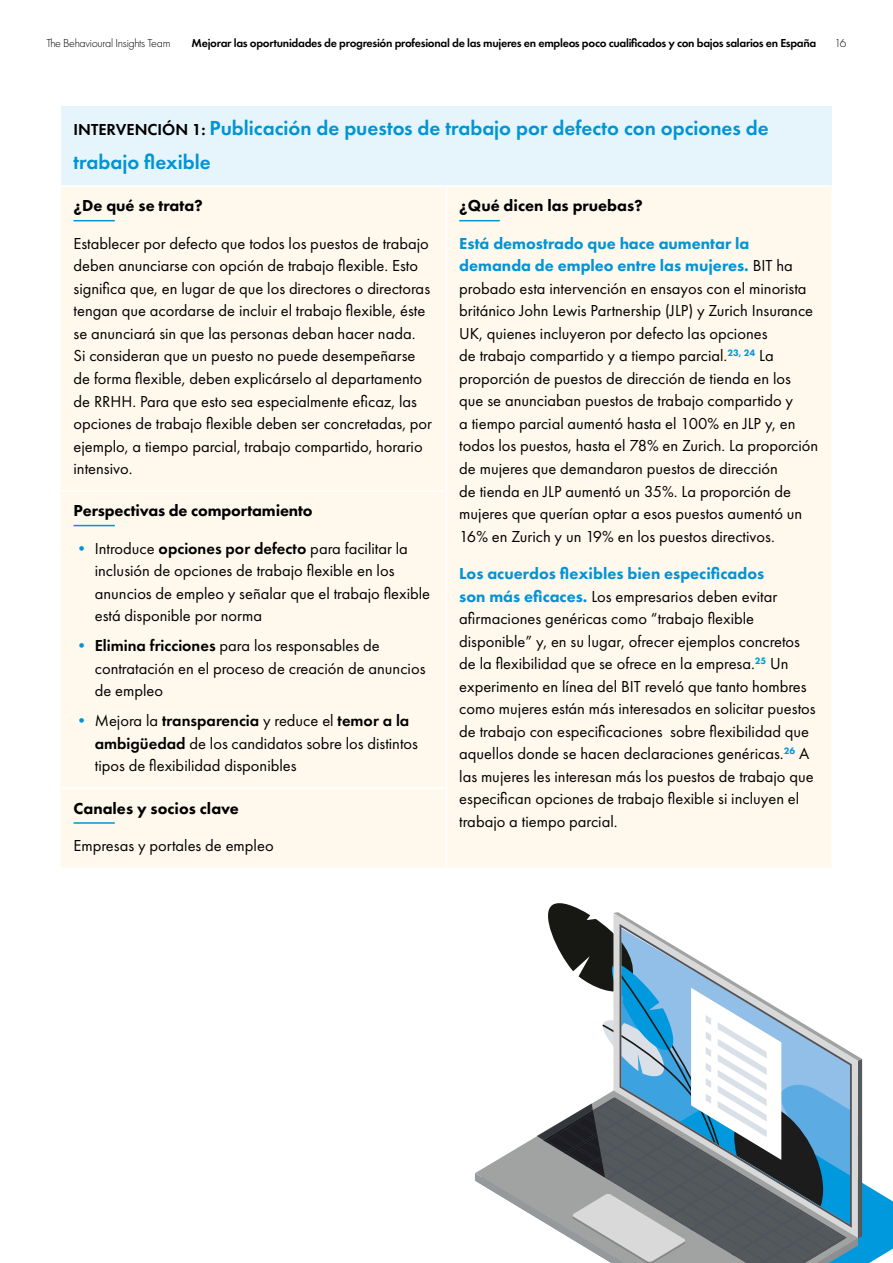
<style>
.page{position:relative;width:893px;height:1263px;background:#fff}
.page>*{position:absolute;margin:0;border:0;box-sizing:border-box;transform-origin:0 0}
.t1{font:600 21px/33.8px "Futura PT";color:#0094d6}
.t2{font:16.5px/22.5px "Futura PT";color:#000}
.t3{font:800 16.5px "Futura PT";color:#000}
.t4{font:600 12px "Futura PT";letter-spacing:-.025em;color:#000}
.t5{font:300 12px "Futura PT";letter-spacing:-.025em;color:#000}
.s1{font-size:16.5px;color:#000}
.s2{font-weight:800;color:#0094d6}
.s3{font-weight:600}
</style>
<div class="page">
<svg style="left:475px;top:903px;width:418px;height:360px"></svg>
<div style="left:61px;top:107px;width:770px;height:79px;background:#e6f4fb"></div>
<div style="left:61px;top:187px;width:770px;height:680px;background:#fff8ed"></div>
<hr style="left:61px;top:185px;width:385px;height:2px;background:#fff">
<hr style="left:446px;top:185px;width:385px;height:2px;background:#fff">
<hr style="left:446px;top:187px;width:1px;height:303px;background:#fff">
<hr style="left:446px;top:492px;width:1px;height:296px;background:#fff">
<hr style="left:446px;top:789px;width:1px;height:78px;background:#fff">
<hr style="left:61px;top:490px;width:386px;height:2px;background:#fff">
<hr style="left:61px;top:788px;width:386px;height:1px;background:#fff">
<hr style="left:74px;top:220px;width:41px;height:1px;background:#0094d6">
<hr style="left:459px;top:220px;width:41px;height:1px;background:#0094d6">
<hr style="left:74px;top:525px;width:41px;height:1px;background:#0094d6">
<hr style="left:74px;top:822px;width:41px;height:2px;background:#0094d6">
<p class="t5" style="left:47px;top:36px;width:125px">The Behavioural Insights Team</p>
<p class="t4" style="left:192px;top:35px;width:626px">Mejorar las oportunidades de progresión profesional de las mujeres en empleos poco cualificados y con bajos salarios en España</p>
<p class="t5" style="left:835px;top:36px;width:13px">16</p>
<p class="t1" style="left:74px;top:111px;width:697px"><span class="s1">INTERVENCIÓN 1:</span> Publicación de puestos de trabajo por defecto con opciones de trabajo flexible</p>
<p class="t3" style="left:74px;top:196px;width:131px">¿De qué se trata?</p>
<p class="t2" style="left:74px;top:232px;width:360px">Establecer por defecto que todos los puestos de trabajo deben anunciarse con opción de trabajo flexible. Esto significa que, en lugar de que los directores o directoras tengan que acordarse de incluir el trabajo flexible, éste se anunciará sin que las personas deban hacer nada.<br>Si consideran que un puesto no puede desempeñarse de forma flexible, deben explicárselo al departamento de RRHH. Para que esto sea especialmente eficaz, las opciones de trabajo flexible deben ser concretadas, por ejemplo, a tiempo parcial, trabajo compartido, horario intensivo.</p>
<p class="t3" style="left:459px;top:196px;width:185px">¿Qué dicen las pruebas?</p>
<p class="t2" style="left:459px;top:232px;width:360px"><span class="s2">Está demostrado que hace aumentar la demanda de empleo entre las mujeres.</span> BIT ha probado esta intervención en ensayos con el minorista británico John Lewis Partnership (JLP) y Zurich Insurance UK, quienes incluyeron por defecto las opciones<br>de trabajo compartido y a tiempo parcial.<sup>23,</sup> <sup>24</sup> La proporción de puestos de dirección de tienda en los que se anunciaban puestos de trabajo compartido y<br>a tiempo parcial aumentó hasta el 100% en JLP y, en todos los puestos, hasta el 78% en Zurich. La proporción de mujeres que demandaron puestos de dirección<br>de tienda en JLP aumentó un 35%. La proporción de mujeres que querían optar a esos puestos aumentó un 16% en Zurich y un 19% en los puestos directivos.</p>
<p class="t2" style="left:459px;top:562px;width:358px"><span class="s2">Los acuerdos flexibles bien especificados<br>son más eficaces.</span> Los empresarios deben evitar afirmaciones genéricas como “trabajo flexible disponible” y, en su lugar, ofrecer ejemplos concretos de la flexibilidad que se ofrece en la empresa.<sup>25</sup> Un experimento en línea del BIT reveló que tanto hombres como mujeres están más interesados en solicitar puestos de trabajo con especificaciones sobre flexibilidad que aquellos donde se hacen declaraciones genéricas.<sup>26</sup> A las mujeres les interesan más los puestos de trabajo que especifican opciones de trabajo flexible si incluyen el trabajo a tiempo parcial.</p>
<p class="t3" style="left:74px;top:500px;width:241px">Perspectivas de comportamiento</p>
<p class="t2" style="left:95px;top:537px;width:337px;text-indent:-21px"><span class="s2">•</span> Introduce <span class="s3">opciones por defecto</span> para facilitar la inclusión de opciones de trabajo flexible en los anuncios de empleo y señalar que el trabajo flexible está disponible por norma</p>
<p class="t2" style="left:95px;top:634px;width:332px;text-indent:-21px"><span class="s2">•</span> <span class="s3">Elimina fricciones</span> para los responsables de contratación en el proceso de creación de anuncios de empleo</p>
<p class="t2" style="left:95px;top:709px;width:325px;text-indent:-21px"><span class="s2">•</span> Mejora la <span class="s3">transparencia</span> y reduce el <span class="s3">temor a la ambigüedad</span> de los candidatos sobre los distintos tipos de flexibilidad disponibles</p>
<p class="t3" style="left:74px;top:798px;width:167px">Canales y socios clave</p>
<p class="t2" style="left:74px;top:834px;width:202px">Empresas y portales de empleo</p>
</div>
